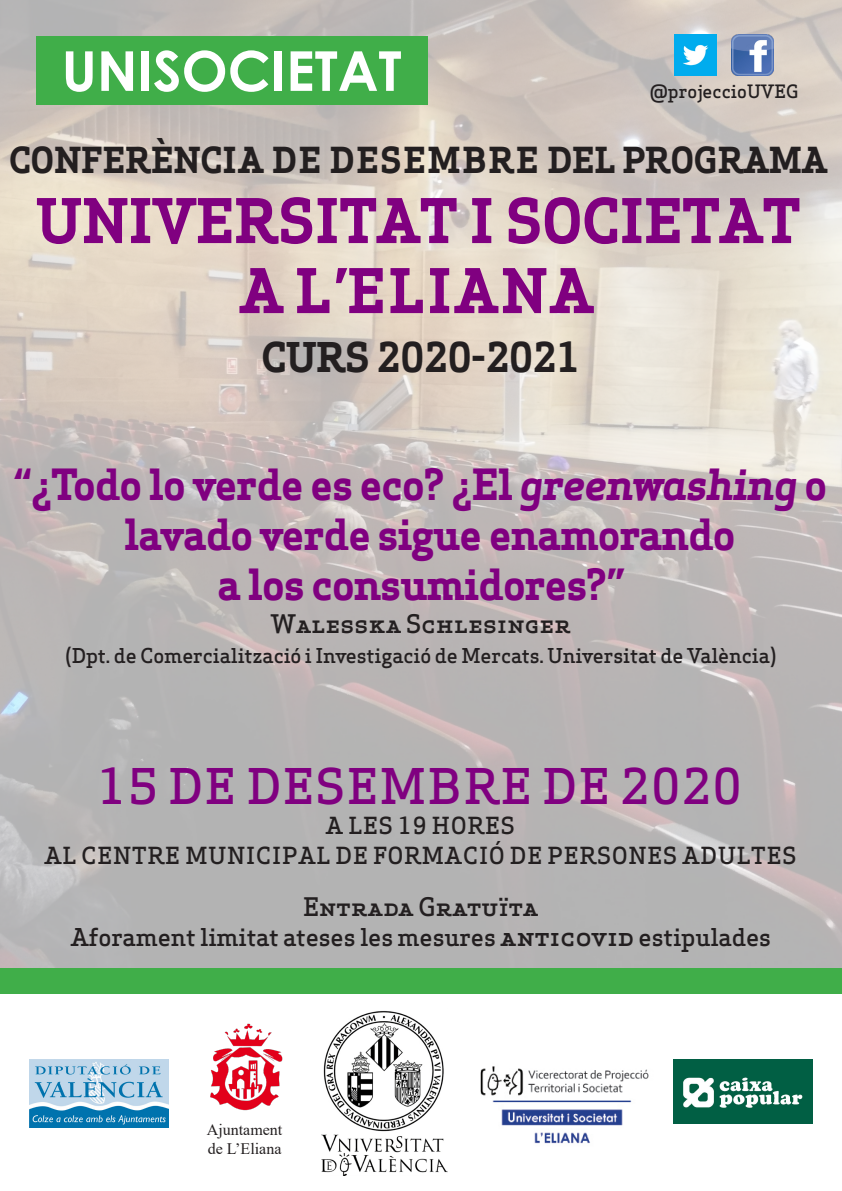
<style>
.page{position:relative;width:842px;height:1191px;background:#fff}
.page>*{position:absolute;margin:0;border:0;box-sizing:border-box;transform-origin:0 0}
.t1{font:700 60px "Apex Serif";color:#800080}
.t2{font:700 55px "Century Gothic";color:#fff}
.t3{font:500 48px "Apex Serif";letter-spacing:.04em;color:#800080}
.t4{font:700 42px/50px "Apex Serif";letter-spacing:-.02em;color:#800080;text-align:center}
.t5{font:700 40px "Apex Serif";letter-spacing:-.01em;color:#231f20}
.t6{font:700 35px "Apex Serif";color:#231f20}
.t7{font:500 25px "Apex Serif";letter-spacing:-.01em;color:#231f20}
.t8{font:500 24px "Apex Serif";letter-spacing:-.01em;color:#231f20}
.t9{font:500 23px "Apex Serif";letter-spacing:.04em;color:#231f20}
.t10{font:500 20px "Apex Serif";letter-spacing:-.01em;color:#231f20}
.t11{font:500 18px "Apex Serif";color:#231f20}
.t12{font:16px "Times New Roman";color:#231f20}
.s1{font-style:italic}
.s2{font-size:26px}
</style>
<div class="page">
<img style="left:0;top:0;width:842px;height:968px">
<div style="left:0;top:968px;width:842px;height:26px;background:#40ae49"></div>
<div style="left:36px;top:36px;width:391px;height:69px;background:#40ae49"></div>
<img style="left:731px;top:34px;width:42px;height:42px">
<img style="left:675px;top:34px;width:42px;height:42px">
<img style="left:480px;top:1066px;width:169px;height:78px">
<img style="left:321px;top:1011px;width:127px;height:164px">
<img style="left:674px;top:1059px;width:138px;height:64px">
<img style="left:210px;top:1023px;width:73px;height:88px">
<img style="left:30px;top:1059px;width:138px;height:68px">
<p class="t2" style="left:62px;top:29px;width:341px">UNISOCIETAT</p>
<p class="t11" style="left:650px;top:80px;width:150px">@projeccioUVEG</p>
<p class="t6" style="left:9px;top:138px;width:819px">CONFERÈNCIA DE DESEMBRE DEL PROGRAMA</p>
<p class="t1" style="left:36px;top:183px;width:766px">UNIVERSITAT I SOCIETAT</p>
<p class="t1" style="left:240px;top:253px;width:355px">A L’ELIANA</p>
<p class="t5" style="left:261px;top:332px;width:320px">CURS 2020-2021</p>
<p class="t4" style="left:15px;top:459px;width:814px">“¿Todo lo verde es eco? ¿El <span class="s1">greenwashing</span> o lavado verde sigue enamorando</p>
<p class="t4" style="left:218px;top:559px;width:408px">a los consumidores?”</p>
<p class="t7" style="left:271px;top:608px;width:302px">Walesska Schlesinger</p>
<p class="t10" style="left:65px;top:643px;width:713px">(Dpt. de Comercialització i Investigació de Mercats. Universitat de València)</p>
<p class="t3" style="left:98px;top:756px;width:645px">15 DE DESEMBRE DE 2020</p>
<p class="t9" style="left:326px;top:811px;width:190px">A LES 19 HORES</p>
<p class="t9" style="left:44px;top:841px;width:753px">AL CENTRE MUNICIPAL DE FORMACIÓ DE PERSONES ADULTES</p>
<p class="t7" style="left:303px;top:891px;width:237px">Entrada Gratuïta</p>
<p class="t8" style="left:71px;top:922px;width:702px">Aforament limitat ateses les mesures <span class="s2">anticovid</span> estipulades</p>
<p class="t12" style="left:207px;top:1118px;width:77px">Ajuntament</p>
<p class="t12" style="left:208px;top:1137px;width:75px">de L’Eliana</p>
</div>
